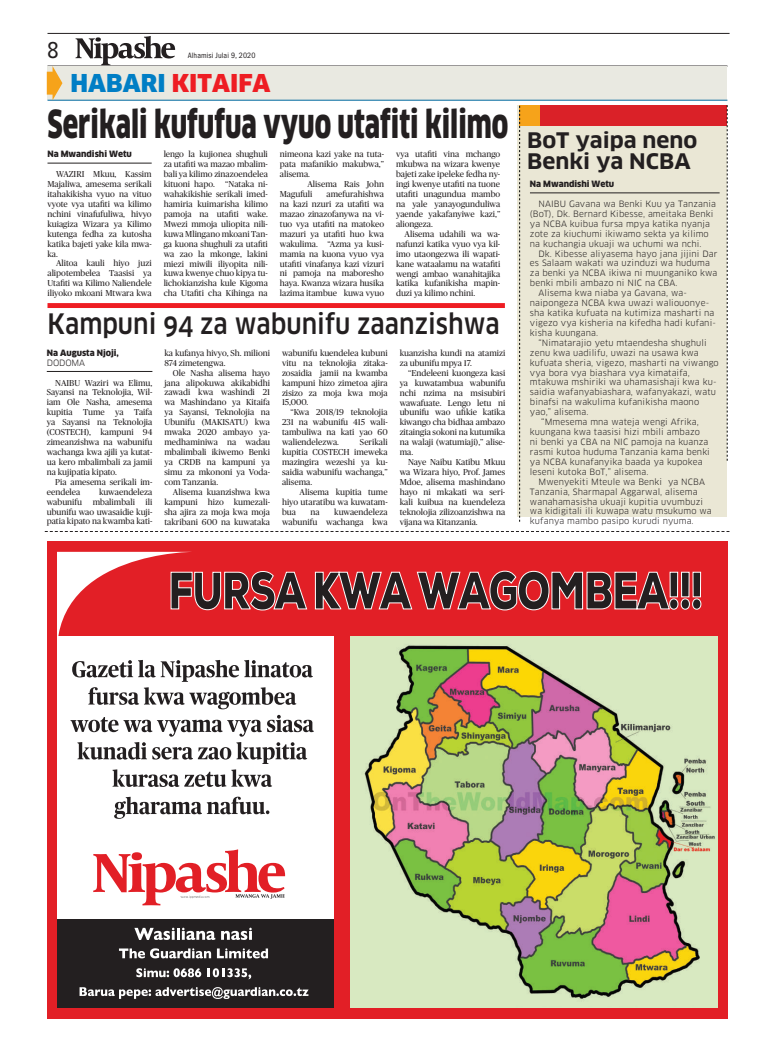
<style>
.page{position:relative;width:770px;height:1063px;background:#fff}
.page>*{position:absolute;margin:0;border:0;box-sizing:border-box;transform-origin:0 0}
.t1{font:900 37.8px "Clan";color:#231f20;scale:.69 1}
.t2{font:500 27.5px "Clan OSF";color:#231f20;scale:.9 1}
.t3{font:900 24px "Clan OSF";color:#ee1d23}
.t4{font:24px "Proxima Nova Cond";color:#231f20}
.t5{font:700 20.9px/20.9px "Clan";color:#231f20;scale:1.06 1}
.t6{font:8.6px/9.9px "Publico";color:#231f20;text-align:justify}
.t7{font:8.5px/9.9px "Clan LF";letter-spacing:.015em;color:#231f20}
.t8{font:900 8.5px "Clan";letter-spacing:-.005em;color:#231f20}
.t9{font:8.5px "Clan Book SC";letter-spacing:-.01em;color:#231f20}
.t10{font:condensed 8px "Franklin Gothic";letter-spacing:.01em;color:#231f20}
.s1{color:#007ec5}
</style>
<div class="page">
<hr style="left:47px;top:33px;width:682px;height:1px;background:#231f20">
<hr style="left:47px;top:66px;width:680px;height:1px;background:#231f20">
<div style="left:47px;top:67px;width:680px;height:33px;background:#e9e9e1"></div>
<hr style="left:47px;top:100px;width:680px;height:1px;background:#00689e">
<svg style="left:76px;top:36px;width:99px;height:29px"></svg>
<svg style="left:47px;top:66px;width:15px;height:34px"></svg>
<div style="left:47px;top:541px;width:680px;height:478px;background:#e21f26"></div>
<div style="left:57px;top:636px;width:276px;height:371px;background:#fff"></div>
<svg style="left:57px;top:552px;width:251px;height:84px"></svg>
<svg style="left:314px;top:570px;width:388px;height:41px"></svg>
<svg style="left:72px;top:660px;width:241px;height:49px"></svg>
<svg style="left:70px;top:715px;width:244px;height:72px"></svg>
<svg style="left:114px;top:797px;width:155px;height:22px"></svg>
<div style="left:57px;top:919px;width:276px;height:88px;background:#231f20"></div>
<svg style="left:134px;top:928px;width:81px;height:12px"></svg>
<svg style="left:221px;top:928px;width:31px;height:12px"></svg>
<svg style="left:119px;top:948px;width:92px;height:10px"></svg>
<svg style="left:217px;top:948px;width:51px;height:10px"></svg>
<svg style="left:136px;top:968px;width:65px;height:9px"></svg>
<svg style="left:208px;top:968px;width:43px;height:11px"></svg>
<svg style="left:80px;top:987px;width:228px;height:12px"></svg>
<svg style="left:93px;top:849px;width:192px;height:56px"></svg>
<img style="left:350px;top:636px;width:367px;height:371px">
<svg style="left:45px;top:531px;width:684px;height:1px"></svg>
<hr style="left:47px;top:163px;width:105px;height:1px;background:#231f20">
<hr style="left:47px;top:371px;width:105px;height:1px;background:#231f20">
<div style="left:517px;top:105px;width:210px;height:412px;background:#eae7d5"></div>
<div style="left:538px;top:105px;width:189px;height:21px;background:#da2128"></div>
<div style="left:520px;top:106px;width:20px;height:20px;background:#f6a31a"></div>
<svg style="left:727px;top:105px;width:1px;height:356px"></svg>
<hr style="left:530px;top:193px;width:189px;height:1px;background:#231f20">
<svg style="left:519px;top:106px;width:1px;height:416px"></svg>
<div style="left:47px;top:303px;width:458px;height:5px;background:#ee1d23"></div>
<h3 class="t4" style="left:47px;top:39px;width:13px">8</h3>
<p class="t10" style="left:188px;top:51px;width:69px">Alhamisi Julai 9, 2020</p>
<h3 class="t3" style="left:71px;top:70px;width:201px"><span class="s1">HABARI</span> KITAIFA</h3>
<h1 class="t1" style="left:47px;top:103px;width:669px">Serikali kufufua vyuo utafiti kilimo</h1>
<p class="t8" style="left:47px;top:149px;width:86px">Na Mwandishi Wetu</p>
<p class="t6" style="left:47px;top:169px;width:106px;text-indent:9px">WAZIRI Mkuu, Kassim Majaliwa, amesema serikali itahakikisha vyuo na vituo vyote vya utafiti wa kilimo nchini vinafufuliwa, hivyo kuiagiza Wizara ya Kilimo kutenga fedha za kutosha katika bajeti yake kila mwa&shy;ka.</p>
<p class="t6" style="left:47px;top:259px;width:106px;text-indent:9px">Alitoa kauli hiyo juzi alipotembelea Taasisi ya Utafiti wa Kilimo Naliendele iliyoko mkoani Mtwara kwa</p>
<p class="t6" style="left:164px;top:149px;width:106px">lengo la kujionea shughuli za utafiti wa mazao mbalim&shy;bali ya kilimo zinazoendelea kituoni hapo. “Nataka ni&shy;wahakikishie serikali imed&shy;hamiria kuimarisha kilimo pamoja na utafiti wake.<br>Mwezi mmoja uliopita nili&shy;kuwa Mlingano mkoani Tan&shy;ga kuona shughuli za utafiti wa zao la mkonge, lakini miezi miwili iliyopita nili&shy;kuwa kwenye chuo kipya tu&shy;lichokianzisha kule Kigoma cha Utafiti cha Kihinga na</p>
<p class="t6" style="left:280px;top:149px;width:106px">nimeona kazi yake na tuta&shy;pata mafanikio makubwa,” alisema.</p>
<p class="t6" style="left:396px;top:149px;width:106px">vya utafiti vina mchango mkubwa na wizara kwenye bajeti zake ipeleke fedha ny&shy;ingi kwenye utafiti na tuone utafiti unagundua mambo na yale yanayogunduliwa yaende yakafanyiwe kazi,” aliongeza.</p>
<p class="t6" style="left:396px;top:229px;width:106px;text-indent:9px">Alisema udahili wa wa&shy;nafunzi katika vyuo vya kil&shy;imo utaongezwa ili wapati&shy;kane wataalamu na watafiti wengi ambao wanahitajika katika kufanikisha mapin&shy;duzi ya kilimo nchini.</p>
<h2 class="t2" style="left:47px;top:309px;width:504px">Kampuni 94 za wabunifu zaanzishwa</h2>
<p class="t8" style="left:47px;top:348px;width:74px">Na Augusta Njoji,</p>
<p class="t9" style="left:47px;top:358px;width:40px">DODOMA</p>
<p class="t6" style="left:47px;top:378px;width:107px;text-indent:9px">NAIBU Waziri wa Elimu, Sayansi na Teknolojia, Wil&shy;iam Ole Nasha, amesema kupitia Tume ya Taifa ya Sayansi na Teknolojia (COSTECH), kampuni 94 zimeanzishwa na wabunifu wachanga kwa ajili ya kutat&shy;ua kero mbalimbali za jamii na kujipatia kipato.</p>
<p class="t6" style="left:47px;top:477px;width:107px;text-indent:9px">Pia amesema serikali im&shy;eendelea</p>
<p class="t6" style="left:280px;top:179px;width:106px;text-indent:28px">Alisema Rais John<br>Magufuli</p>
<p class="t6" style="left:280px;top:189px;width:106px;text-indent:47px">amefurahishwa na kazi nzuri za utafiti wa mazao zinazofanywa na vi&shy;tuo vya utafiti na matokeo mazuri ya utafiti huo kwa wakulima. “Azma ya kusi&shy;mamia na kuona vyuo vya utafiti vinafanya kazi vizuri ni pamoja na maboresho haya. Kwanza wizara husika lazima itambue kuwa vyuo</p>
<p class="t6" style="left:164px;top:348px;width:107px">ka kufanya hivyo, Sh. milioni<br>874 zimetengwa.</p>
<p class="t6" style="left:164px;top:368px;width:107px;text-indent:9px">Ole Nasha alisema hayo jana alipokuwa akikabidhi zawadi kwa washindi 21 wa Mashindano ya Kitaifa ya Sayansi, Teknolojia na Ubunifu (MAKISATU) kwa mwaka 2020 ambayo ya&shy;medhaminiwa na wadau mbalimbali ikiwemo Benki ya CRDB na kampuni ya simu za mkononi ya Voda&shy;com Tanzania.</p>
<p class="t6" style="left:164px;top:487px;width:107px;text-indent:9px">Alisema kuanzishwa kwa kampuni hizo kumezali&shy;sha ajira za moja kwa moja takribani 600 na kuwataka</p>
<p class="t6" style="left:282px;top:348px;width:107px">wabunifu kuendelea kubuni vitu na teknolojia zitaka&shy;zosaidia jamii na kwamba kampuni hizo zimetoa ajira zisizo za moja kwa moja 15,000.</p>
<p class="t6" style="left:282px;top:407px;width:107px;text-indent:9px">“Kwa 2018/19 teknolojia 231 na wabunifu 415 wali&shy;tambuliwa na kati yao 60 waliendelezwa.</p>
<p class="t6" style="left:399px;top:348px;width:107px">kuanzisha kundi na atamizi za ubunifu mpya 17.</p>
<p class="t6" style="left:399px;top:368px;width:107px;text-indent:9px">“Endeleeni kuongeza kasi ya kuwatambua wabunifu nchi nzima na msisubiri wawafuate. Lengo letu ni ubunifu wao ufikie katika kiwango cha bidhaa ambazo zitaingia sokoni na kutumika na walaji (watumiaji),” alise&shy;ma.</p>
<p class="t6" style="left:399px;top:457px;width:107px;text-indent:9px">Naye Naibu Katibu Mkuu wa Wizara hiyo, Prof. James Mdoe, alisema mashindano hayo ni mkakati wa seri&shy;kali kuibua na kuendeleza teknolojia zilizoanzishwa na vijana wa Kitanzania.</p>
<p class="t6" style="left:282px;top:437px;width:107px;text-indent:78px">Serikali kupitia COSTECH imeweka mazingira wezeshi ya ku&shy;saidia wabunifu wachanga,” alisema.</p>
<p class="t6" style="left:282px;top:487px;width:107px;text-indent:18px">Alisema kupitia tume hiyo utaratibu wa kuwatam&shy;bua</p>
<p class="t6" style="left:47px;top:487px;width:107px;text-indent:52px">kuwaendeleza wabunifu mbalimbali ili ubunifu wao uwasaidie kuji&shy;patia kipato na kwamba kati-</p>
<p class="t6" style="left:282px;top:507px;width:107px;text-align:right">kuwaendeleza<br>wabunifu wachanga kwa</p>
<p class="t6" style="left:310px;top:507px;width:11px">na</p>
<h3 class="t5" style="left:527px;top:130px;width:162px">BoT yaipa neno<br>Benki ya NCBA</h3>
<p class="t8" style="left:530px;top:179px;width:86px">Na Mwandishi Wetu</p>
<p class="t7" style="left:530px;top:199px;width:187px;text-indent:8px">NAIBU Gavana wa Benki Kuu ya Tanzania (BoT), Dk. Bernard Kibesse, ameitaka Benki ya NCBA kuibua fursa mpya katika nyanja zote za kiuchumi ikiwamo sekta ya kilimo na kuchangia ukuaji wa uchumi wa nchi.</p>
<p class="t7" style="left:538px;top:248px;width:181px">Dk. Kibesse aliyasema hayo jana jijini Dar</p>
<p class="t7" style="left:530px;top:258px;width:181px">es Salaam wakati wa uzinduzi wa huduma</p>
<p class="t7" style="left:530px;top:268px;width:189px">za benki ya NCBA ikiwa ni muunganiko kwa</p>
<p class="t7" style="left:530px;top:278px;width:149px">benki mbili ambazo ni NIC na CBA.</p>
<p class="t7" style="left:538px;top:288px;width:150px">Alisema kwa niaba ya Gavana, wa-</p>
<p class="t7" style="left:530px;top:298px;width:181px">naipongeza NCBA kwa uwazi waliouonye-</p>
<p class="t7" style="left:530px;top:308px;width:186px">sha katika kufuata na kutimiza masharti na</p>
<p class="t7" style="left:530px;top:318px;width:187px">vigezo vya kisheria na kifedha hadi kufani-</p>
<p class="t7" style="left:530px;top:328px;width:70px">kisha kuungana.</p>
<p class="t7" style="left:538px;top:338px;width:170px">“Nimatarajio yetu mtaendesha shughuli</p>
<p class="t7" style="left:530px;top:348px;width:170px">zenu kwa uadilifu, uwazi na usawa kwa</p>
<p class="t7" style="left:530px;top:358px;width:190px">kufuata sheria, vigezo, masharti na viwango</p>
<p class="t7" style="left:530px;top:368px;width:161px">vya bora vya biashara vya kimataifa,</p>
<p class="t7" style="left:530px;top:377px;width:188px">mtakuwa mshiriki wa uhamasishaji kwa ku-</p>
<p class="t7" style="left:530px;top:387px;width:187px">saidia wafanyabiashara, wafanyakazi, watu</p>
<p class="t7" style="left:530px;top:397px;width:171px">binafsi na wakulima kufanikisha maono</p>
<p class="t7" style="left:530px;top:407px;width:60px">yao,” alisema.</p>
<p class="t7" style="left:541px;top:417px;width:159px">“Mmesema mna wateja wengi Afrika,</p>
<p class="t7" style="left:530px;top:427px;width:171px">kuungana kwa taasisi hizi mbili ambazo</p>
<p class="t7" style="left:530px;top:437px;width:180px">ni benki ya CBA na NIC pamoja na kuanza</p>
<p class="t7" style="left:530px;top:447px;width:181px">rasmi kutoa huduma Tanzania kama benki</p>
<p class="t7" style="left:530px;top:457px;width:174px">ya NCBA kunafanyika baada ya kupokea</p>
<p class="t7" style="left:530px;top:467px;width:120px">leseni kutoka BoT,” alisema.</p>
<p class="t7" style="left:538px;top:477px;width:168px">Mwenyekiti Mteule wa Benki ya NCBA</p>
<p class="t7" style="left:530px;top:487px;width:169px">Tanzania, Sharmapal Aggarwal, alisema</p>
<p class="t7" style="left:530px;top:496px;width:175px">wanahamasisha ukuaji kupitia uvumbuzi</p>
<p class="t7" style="left:530px;top:506px;width:183px">wa kidigitali ili kuwapa watu msukumo wa</p>
<p class="t7" style="left:530px;top:516px;width:165px">kufanya mambo pasipo kurudi nyuma.</p>
</div>
